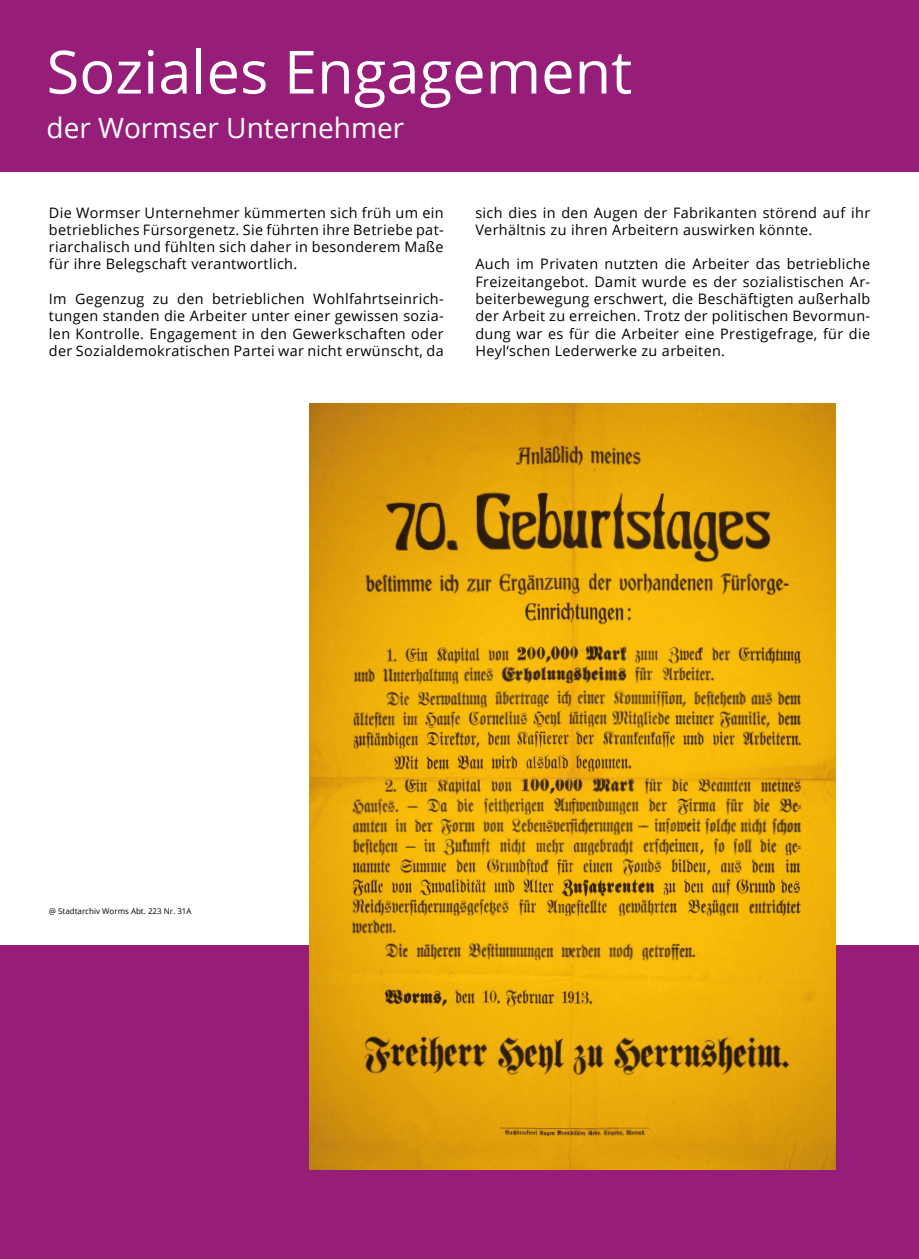
<style>
.page{position:relative;width:919px;height:1259px;background:#fff}
.page>*{position:absolute;margin:0;border:0;box-sizing:border-box;transform-origin:0 0}
.t1{font:59.6px "Open Sans";color:#fff}
.t2{font:28px "Open Sans";color:#fff}
.t3{font:14.4px/17.3px "Open Sans";letter-spacing:.025em;color:#000;text-align:justify}
.t4{font:8px "Open Sans";color:#000}
</style>
<div class="page">
<div style="left:0;top:0;width:918px;height:172px;background:#961e79"></div>
<div style="left:0;top:946px;width:918px;height:313px;background:#961e79"></div>
<img style="left:310px;top:404px;width:525px;height:765px">
<p class="t1" style="left:46px;top:31px;width:587px">Soziales Engagement</p>
<p class="t2" style="left:46px;top:109px;width:359px">der Wormser Unternehmer</p>
<p class="t3" style="left:49px;top:203px;width:396px">Die Wormser Unternehmer kümmerten sich früh um ein betriebliches Fürsorgenetz. Sie führten ihre Betriebe pat&shy;riarchalisch und fühlten sich daher in besonderem Maße für ihre Belegschaft verantwortlich.</p>
<p class="t3" style="left:49px;top:290px;width:396px">Im Gegenzug zu den betrieblichen Wohlfahrtseinrich&shy;tungen standen die Arbeiter unter einer gewissen sozia&shy;len Kontrolle. Engagement in den Gewerkschaften oder der Sozialdemokratischen Partei war nicht erwünscht, da</p>
<p class="t3" style="left:475px;top:203px;width:396px">sich dies in den Augen der Fabrikanten störend auf ihr<br>Verhältnis zu ihren Arbeitern auswirken könnte.</p>
<p class="t3" style="left:475px;top:255px;width:396px">Auch im Privaten nutzten die Arbeiter das betriebliche Freizeitangebot. Damit wurde es der sozialistischen Ar&shy;beiterbewegung erschwert, die Beschäftigten außerhalb der Arbeit zu erreichen. Trotz der politischen Bevormun&shy;dung war es für die Arbeiter eine Prestigefrage, für die Heyl‘schen Lederwerke zu arbeiten.</p>
<p class="t4" style="left:49px;top:905px;width:144px">@ Stadtarchiv Worms Abt. 223 Nr. 31A</p>
</div>
